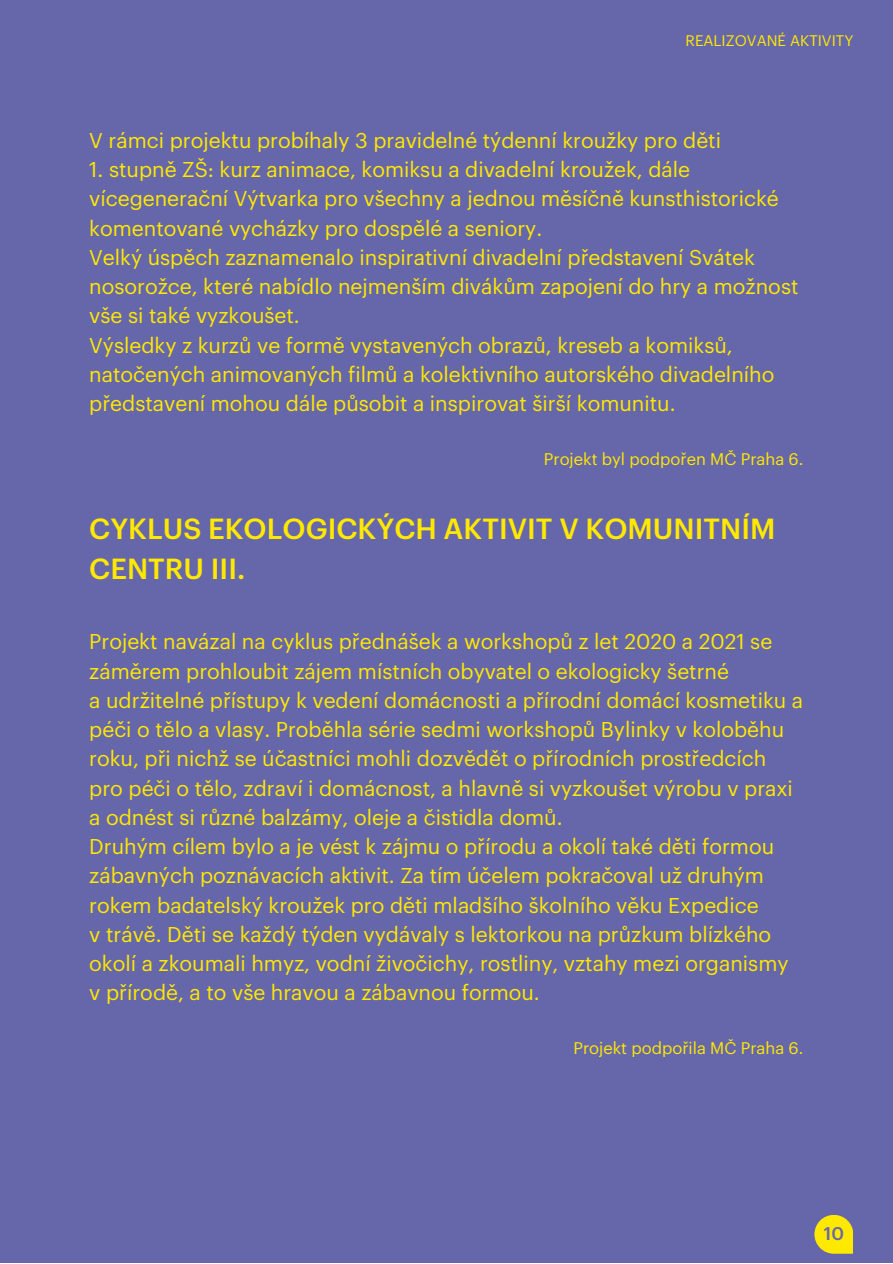
<style>
.page{position:relative;width:893px;height:1264px;background:#fff}
.page>*{position:absolute;margin:0;border:0;box-sizing:border-box;transform-origin:0 0}
.t1{font:500 28.5px/39.3px "Graphik";color:#ffe900}
.t2{font:21px/29.2px "Graphik";color:#ffe900}
.t3{font:500 18px "Graphik";color:#6667ab}
.t4{font:16.5px "Graphik";color:#ffe900}
.t5{font:15px "Graphik";color:#ffe900}
</style>
<div class="page">
<div style="left:0;top:0;width:892px;height:1262px;background:#6667ab"></div>
<svg style="left:814px;top:1215px;width:39px;height:38px"></svg>
<p class="t5" style="left:685px;top:34px;width:169px">REALIZOVANÉ AKTIVITY</p>
<p class="t2" style="left:89px;top:126px;width:633px">V rámci projektu probíhaly 3 pravidelné týdenní kroužky pro děti</p>
<p class="t2" style="left:89px;top:156px;width:691px">1. stupně ZŠ: kurz animace, komiksu a divadelní kroužek, dále vícegenerační Výtvarka pro všechny a jednou měsíčně kunsthistorické komentované vycházky pro dospělé a seniory.</p>
<p class="t2" style="left:89px;top:243px;width:710px">Velký úspěch zaznamenalo inspirativní divadelní představení Svátek nosorožce, které nabídlo nejmenším divákům zapojení do hry a možnost vše si také vyzkoušet.</p>
<p class="t2" style="left:89px;top:331px;width:686px">Výsledky z kurzů ve formě vystavených obrazů, kreseb a komiksů, natočených animovaných filmů a kolektivního autorského divadelního představení mohou dále působit a inspirovat širší komunitu.</p>
<p class="t4" style="left:544px;top:451px;width:261px">Projekt byl podpořen MČ Praha 6.</p>
<p class="t1" style="left:89px;top:510px;width:687px">CYKLUS EKOLOGICKÝCH AKTIVIT V KOMUNITNÍM<br>CENTRU III.</p>
<p class="t2" style="left:89px;top:628px;width:684px">Projekt navázal na cyklus přednášek a workshopů z let 2020 a 2021 se záměrem prohloubit zájem místních obyvatel o ekologicky šetrné</p>
<p class="t2" style="left:89px;top:686px;width:715px">a udržitelné přístupy k vedení domácnosti a přírodní domácí kosmetiku a péči o tělo a vlasy. Proběhla série sedmi workshopů Bylinky v koloběhu roku, při nichž se účastníci mohli dozvědět o přírodních prostředcích pro péči o tělo, zdraví i domácnost, a hlavně si vyzkoušet výrobu v praxi a odnést si různé balzámy, oleje a čistidla domů.</p>
<p class="t2" style="left:89px;top:832px;width:686px">Druhým cílem bylo a je vést k zájmu o přírodu a okolí také děti formou zábavných poznávacích aktivit. Za tím účelem pokračoval už druhým rokem badatelský kroužek pro děti mladšího školního věku Expedice</p>
<p class="t2" style="left:89px;top:920px;width:700px">v trávě. Děti se každý týden vydávaly s lektorkou na průzkum blízkého okolí a zkoumali hmyz, vodní živočichy, rostliny, vztahy mezi organismy v přírodě, a to vše hravou a zábavnou formou.</p>
<p class="t4" style="left:573px;top:1040px;width:231px">Projekt podpořila MČ Praha 6.</p>
<p class="t3" style="left:823px;top:1225px;width:22px">10</p>
</div>
